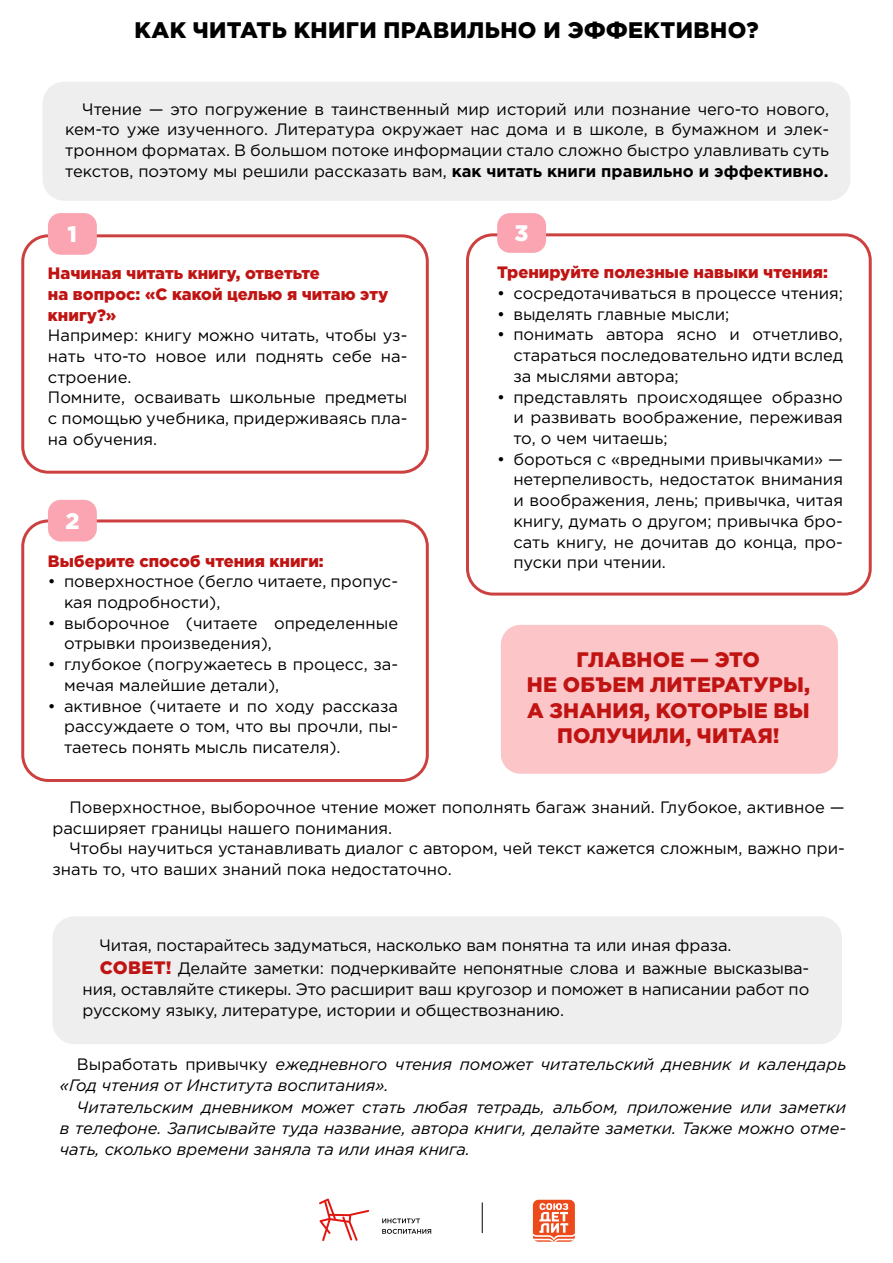
<style>
.page{position:relative;width:893px;height:1263px;background:#fff}
.page>*{position:absolute;margin:0;border:0;box-sizing:border-box;transform-origin:0 0}
.t1{font:900 22.5px "Gotham Pro";letter-spacing:.02em;color:#000}
.t2{font:900 22.5px "Gotham Pro";color:#fff}
.t3{font:900 21px/25.5px "Gotham Pro";letter-spacing:.01em;color:#c01413;text-align:center}
.t4{font:16.5px/20.7px "Gotham Pro";color:#000}
.t5{font:italic 16.5px/20.7px "Gotham Pro";color:#000}
.t6{font:900 16.5px/20.7px "Gotham Pro";color:#c01413}
.s1{font-weight:700}
.s2{font-weight:900;font-size:18px;color:#c01413}
.s3{font-style:normal}
</style>
<div class="page">
<div style="left:43px;top:82px;width:807px;height:119px;background:#eaeaea;border-radius:22px"></div>
<div style="left:21px;top:234px;width:408px;height:240px;border:3px solid #c01413;border-radius:26px"></div>
<div style="left:466px;top:233px;width:406px;height:363px;border:3px solid #c01413;border-radius:26px"></div>
<div style="left:21px;top:519px;width:408px;height:263px;border:3px solid #c01413;border-radius:26px"></div>
<div style="left:48px;top:213px;width:49px;height:42px;background:#faa5b1;border-radius:13px"></div>
<div style="left:497px;top:213px;width:49px;height:40px;background:#faa5b1;border-radius:13px"></div>
<div style="left:48px;top:500px;width:49px;height:41px;background:#faa5b1;border-radius:13px"></div>
<div style="left:52px;top:916px;width:790px;height:128px;background:#eaeaea;border-radius:22px"></div>
<div style="left:501px;top:625px;width:337px;height:149px;background:#fcc5c8;border-radius:20px"></div>
<svg style="left:319px;top:1198px;width:50px;height:43px"></svg>
<svg style="left:382px;top:1218px;width:38px;height:5px"></svg>
<svg style="left:382px;top:1229px;width:49px;height:5px"></svg>
<svg style="left:533px;top:1200px;width:42px;height:42px"></svg>
<hr style="left:482px;top:1202px;width:1px;height:31px;background:#000">
<h1 class="t1" style="left:134px;top:17px;width:626px">КАК ЧИТАТЬ КНИГИ ПРАВИЛЬНО И ЭФФЕКТИВНО?</h1>
<p class="t4" style="left:65px;top:98px;width:765px;text-align:justify;text-indent:17px">Чтение — это погружение в таинственный мир историй или познание чего-то нового, кем-то уже изученного. Литература окружает нас дома и в школе, в бумажном и элек&shy;тронном форматах. В большом потоке информации стало сложно быстро улавливать суть текстов, поэтому мы решили рассказать вам, <span class="s1">как читать книги правильно и эффективно.</span></p>
<h1 class="t2" style="left:68px;top:221px;width:11px">1</h1>
<h1 class="t2" style="left:515px;top:220px;width:15px">3</h1>
<p class="t6" style="left:48px;top:262px;width:342px">Начиная читать книгу, ответьте<br>на вопрос: «С какой целью я читаю эту книгу?»</p>
<p class="t4" style="left:48px;top:325px;width:361px">Например: книгу можно читать, чтобы уз&shy;нать что-то новое или поднять себе на&shy;строение.<br>Помните, осваивать школьные предметы с помощью учебника, придерживаясь пла&shy;на обучения.</p>
<h1 class="t2" style="left:65px;top:508px;width:16px">2</h1>
<p class="t6" style="left:497px;top:262px;width:332px">Тренируйте полезные навыки чтения:</p>
<p class="t4" style="left:497px;top:283px;width:347px">• сосредотачиваться в процессе чтения;</p>
<p class="t4" style="left:497px;top:303px;width:234px">• выделять главные мысли;</p>
<p class="t4" style="left:513px;top:324px;width:331px;text-align:justify;text-indent:-16px">• понимать автора ясно и отчетливо, стараться последовательно идти вслед за мыслями автора;</p>
<p class="t4" style="left:513px;top:386px;width:331px;text-align:justify;text-indent:-16px">• представлять происходящее образно и развивать воображение, переживая то, о чем читаешь;</p>
<p class="t4" style="left:513px;top:448px;width:331px;text-align:justify;text-indent:-16px">• бороться с «вредными привычками» — нетерпеливость, недостаток внимания и воображения, лень; привычка, читая книгу, думать о другом; привычка бро&shy;сать книгу, не дочитав до конца, про-</p>
<p class="t6" style="left:48px;top:550px;width:277px">Выберите способ чтения книги:</p>
<p class="t4" style="left:513px;top:552px;width:154px">пуски при чтении.</p>
<p class="t4" style="left:64px;top:571px;width:335px;text-indent:-16px">• поверхностное (бегло читаете, пропус&shy;кая подробности),</p>
<p class="t4" style="left:64px;top:612px;width:335px;text-indent:-16px">• выборочное (читаете определенные отрывки произведения),</p>
<p class="t4" style="left:64px;top:654px;width:335px;text-indent:-16px">• глубокое (погружаетесь в процесс, за&shy;мечая малейшие детали),</p>
<p class="t4" style="left:64px;top:695px;width:335px;text-align:justify;text-indent:-16px">• активное (читаете и по ходу рассказа рассуждаете о том, что вы прочли, пы&shy;таетесь понять мысль писателя).</p>
<p class="t3" style="left:527px;top:646px;width:284px">ГЛАВНОЕ — ЭТО<br>НЕ ОБЪЕМ ЛИТЕРАТУРЫ,<br>А ЗНАНИЯ, КОТОРЫЕ ВЫ<br>ПОЛУЧИЛИ, ЧИТАЯ!</p>
<p class="t4" style="left:52px;top:797px;width:794px;text-indent:17px">Поверхностное, выборочное чтение может пополнять багаж знаний. Глубокое, активное — расширяет границы нашего понимания.</p>
<p class="t4" style="left:52px;top:838px;width:794px;text-indent:17px">Чтобы научиться устанавливать диалог с автором, чей текст кажется сложным, важно при&shy;знать то, что ваших знаний пока недостаточно.</p>
<p class="t4" style="left:100px;top:934px;width:711px;line-height:22.8px">Читая, постарайтесь задуматься, насколько вам понятна та или иная фраза.<br><span class="s2">СОВЕТ!</span> Делайте заметки: подчеркивайте непонятные слова и важные высказыва-</p>
<p class="t4" style="left:83px;top:979px;width:728px">ния, оставляйте стикеры. Это расширит ваш кругозор и поможет в написании работ по русскому языку, литературе, истории и обществознанию.</p>
<p class="t5" style="left:60px;top:1053px;width:788px;text-indent:17px"><span class="s3">Выработать привычку</span> ежедневного чтения поможет читательский дневник и календарь «Год чтения от Института воспитания».</p>
<p class="t5" style="left:60px;top:1097px;width:788px;text-align:justify;text-indent:17px">Читательским дневником может стать любая тетрадь, альбом, приложение или заметки в телефоне. Записывайте туда название, автора книги, делайте заметки. Также можно отме&shy;чать, сколько времени заняла та или иная книга.</p>
</div>
